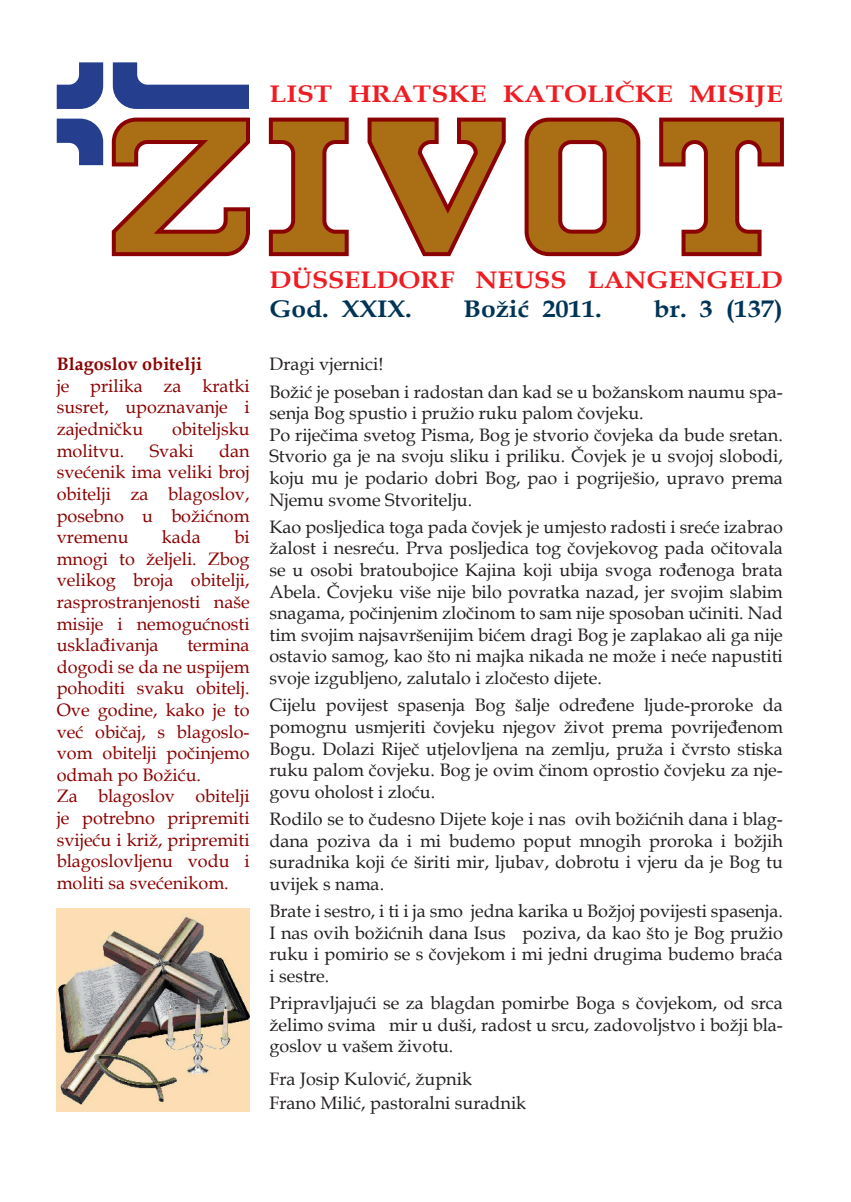
<style>
.page{position:relative;width:851px;height:1202px;background:#fff}
.page>*{position:absolute;margin:0;border:0;box-sizing:border-box;transform-origin:0 0}
.t1{font:700 24px "Book Antiqua";color:#003456;scale:1.1 1}
.t2{font:700 24px "Book Antiqua";color:#ee1d23;scale:1.15 1}
.t3{font:700 24px "Book Antiqua";color:#ee1d23;scale:1.1 1}
.t4{font:18px/21.6px "Book Antiqua";color:#231f20;text-align:justify}
.t5{font:18px/21.6px "Book Antiqua";color:#8b0202;text-align:justify}
.t6{font:700 18px "Book Antiqua";color:#8b0202}
</style>
<div class="page">
<svg style="left:111px;top:117px;width:139px;height:140px"></svg>
<svg style="left:112px;top:62px;width:137px;height:47px"></svg>
<svg style="left:56px;top:62px;width:48px;height:47px"></svg>
<svg style="left:56px;top:118px;width:48px;height:48px"></svg>
<svg style="left:268px;top:117px;width:81px;height:140px"></svg>
<svg style="left:367px;top:117px;width:139px;height:140px"></svg>
<div style="left:526px;top:120px;width:112px;height:134px;background:#aa6e14;border-radius:22px"></div>
<div style="left:524px;top:118px;width:116px;height:138px;border:4px solid #8b0202;border-radius:22px"></div>
<div style="left:560px;top:142px;width:44px;height:90px;background:#fff;border-radius:11px"></div>
<div style="left:558px;top:140px;width:48px;height:94px;border:4px solid #8b0202;border-radius:11px"></div>
<svg style="left:659px;top:117px;width:125px;height:140px"></svg>
<img style="left:57px;top:909px;width:192px;height:202px">
<h1 class="t2" style="left:269px;top:78px;width:448px">LIST HRATSKE KATOLIČKE MISIJE</h1>
<p class="t6" style="left:57px;top:352px;width:147px">Blagoslov obitelji</p>
<p class="t5" style="left:57px;top:375px;width:194px">je prilika za kratki susret, upoznavanje i zajedničku</p>
<p class="t5" style="left:172px;top:418px;width:79px">obiteljsku</p>
<p class="t5" style="left:57px;top:439px;width:194px;text-indent:162px">dan svećenik ima veliki broj obitelji za blagoslov, posebno u božićnom vremenu</p>
<p class="t5" style="left:57px;top:439px;width:69px">molitvu.</p>
<p class="t5" style="left:150px;top:439px;width:45px">Svaki</p>
<p class="t5" style="left:162px;top:526px;width:41px">kada</p>
<p class="t5" style="left:57px;top:526px;width:194px;text-indent:178px">bi mnogi to željeli. Zbog velikog broja obitelji, rasprostranjenosti naše misije i nemogućnosti usklađivanja</p>
<p class="t5" style="left:57px;top:634px;width:194px;text-align:left;text-indent:131px">termina dogodi se da ne uspijem pohoditi svaku obitelj.<br>Ove godine, kako je to već običaj, s blagoslo&shy;vom obitelji počinjemo odmah po Božiću.<br>Za blagoslov obitelji je potrebno pripremiti svijeću i križ, pripremiti blagoslovljenu vodu i moliti sa svećenikom.</p>
<h1 class="t3" style="left:269px;top:263px;width:468px">DÜSSELDORF NEUSS LANGENGELD</h1>
<h1 class="t1" style="left:269px;top:292px;width:131px">God. XXIX.</h1>
<h1 class="t1" style="left:463px;top:292px;width:127px">Božić 2011.</h1>
<h1 class="t1" style="left:653px;top:292px;width:119px">br. 3 (137)</h1>
<p class="t4" style="left:269px;top:350px;width:515px;line-height:27.2px">Dragi vjernici!<br>Božić je poseban i radostan dan kad se u božanskom naumu spa-</p>
<p class="t4" style="left:269px;top:402px;width:515px;text-align:left">senja Bog spustio i pružio ruku palom čovjeku.<br>Po riječima svetog Pisma, Bog je stvorio čovjeka da bude sretan.<br>Stvorio ga je na svoju sliku i priliku. Čovjek je u svojoj slobodi, koju mu je podario dobri Bog, pao i pogriješio, upravo prema Njemu svome Stvoritelju.</p>
<p class="t4" style="left:269px;top:515px;width:515px">Kao posljedica toga pada čovjek je umjesto radosti i sreće izabrao žalost i nesreću. Prva posljedica tog čovjekovog pada očitovala se u osobi bratoubojice Kajina koji ubija svoga rođenoga brata Abela. Čovjeku više nije bilo povratka nazad, jer svojim slabim snagama, počinjenim zločinom to sam nije sposoban učiniti. Nad tim svojim najsavršenijim bićem dragi Bog je zaplakao ali ga nije ostavio samog, kao što ni majka nikada ne može i neće napustiti svoje izgubljeno, zalutalo i zločesto dijete.</p>
<p class="t4" style="left:269px;top:694px;width:515px">Cijelu povijest spasenja Bog šalje određene ljude-proroke da pomognu usmjeriti čovjeku njegov život prema povrijeđenom Bogu. Dolazi Riječ utjelovljena na zemlju, pruža i čvrsto stiska ruku palom čovjeku. Bog je ovim činom oprostio čovjeku za nje&shy;govu oholost i zloću.</p>
<p class="t4" style="left:269px;top:808px;width:515px">Rodilo se to čudesno Dijete koje i nas ovih božićnih dana i blag&shy;dana poziva da i mi budemo poput mnogih proroka i božjih suradnika koji će širiti mir, ljubav, dobrotu i vjeru da je Bog tu uvijek s nama.</p>
<p class="t4" style="left:269px;top:900px;width:515px">Brate i sestro, i ti i ja smo jedna karika u Božjoj povijesti spasenja.<br>I nas ovih božićnih dana Isus poziva, da kao što je Bog pružio ruku i pomirio se s čovjekom i mi jedni drugima budemo braća i sestre.</p>
<p class="t4" style="left:269px;top:992px;width:515px">Pripravljajući se za blagdan pomirbe Boga s čovjekom, od srca želimo svima mir u duši, radost u srcu, zadovoljstvo i božji bla&shy;goslov u vašem životu.</p>
<p class="t4" style="left:269px;top:1067px;width:258px;line-height:24px">Fra Josip Kulović, župnik<br>Frano Milić, pastoralni suradnik</p>
</div>
